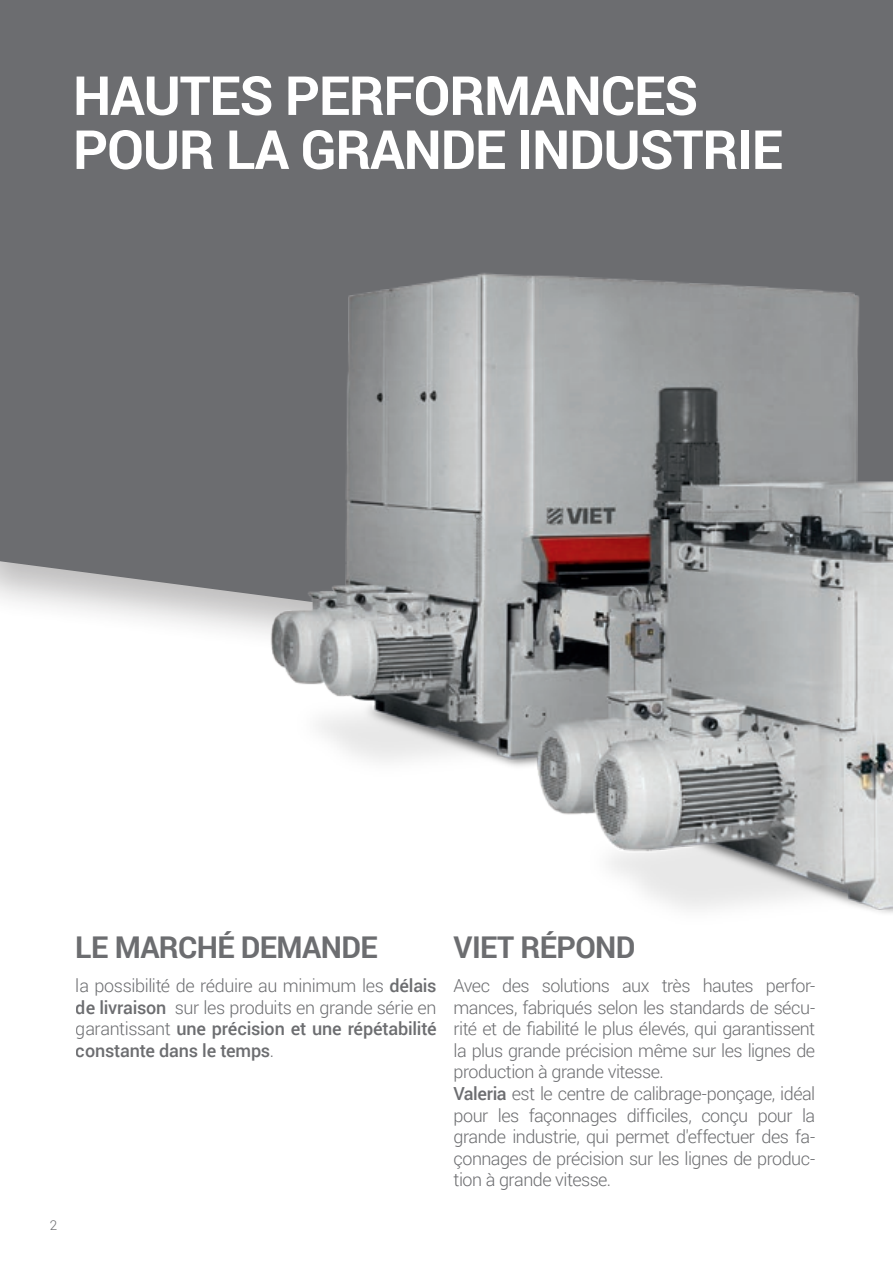
<style>
.page{position:relative;width:893px;height:1263px;background:#fff}
.page>*{position:absolute;margin:0;border:0;box-sizing:border-box;transform-origin:0 0}
.t1{font:700 54px/54px "Roboto";letter-spacing:-.02em;color:#fff}
.t2{font:700 30px "Roboto";letter-spacing:-.02em;color:#6c6d70}
.t3{font:300 18px/21.6px "Roboto";letter-spacing:-.03em;color:#6c6d70;text-align:justify}
.t4{font:300 13.5px "Roboto";color:#6c6d70}
.s1{font-weight:500}
</style>
<div class="page">
<div style="left:0;top:0;width:893px;height:630px;background:#6c6d70"></div>
<img style="left:235px;top:239px;width:658px;height:674px">
<p class="t1" style="left:73px;top:67px;width:711px">HAUTES PERFORMANCES<br>POUR LA GRANDE INDUSTRIE</p>
<p class="t4" style="left:50px;top:1215px;width:9px">2</p>
<h2 class="t2" style="left:76px;top:926px;width:303px">LE MARCHÉ DEMANDE</h2>
<p class="t3" style="left:76px;top:974px;width:362px">la possibilité de réduire au minimum les <span class="s1">délais de livraison</span> sur les produits en grande série en garantissant <span class="s1">une précision et une répétabilité constante dans le temps</span>.</p>
<h2 class="t2" style="left:454px;top:926px;width:183px">VIET RÉPOND</h2>
<p class="t3" style="left:454px;top:974px;width:363px;text-align:left">Avec des solutions aux très hautes perfor&shy;mances, fabriqués selon les standards de sécu&shy;rité et de fiabilité le plus élevés, qui garantissent la plus grande précision même sur les lignes de production à grande vitesse.<br><span class="s1">Valeria</span> est le centre de calibrage-ponçage, idéal pour les façonnages difficiles, conçu pour la grande industrie, qui permet d'effectuer des fa&shy;çonnages de précision sur les lignes de produc&shy;tion à grande vitesse.</p>
</div>
